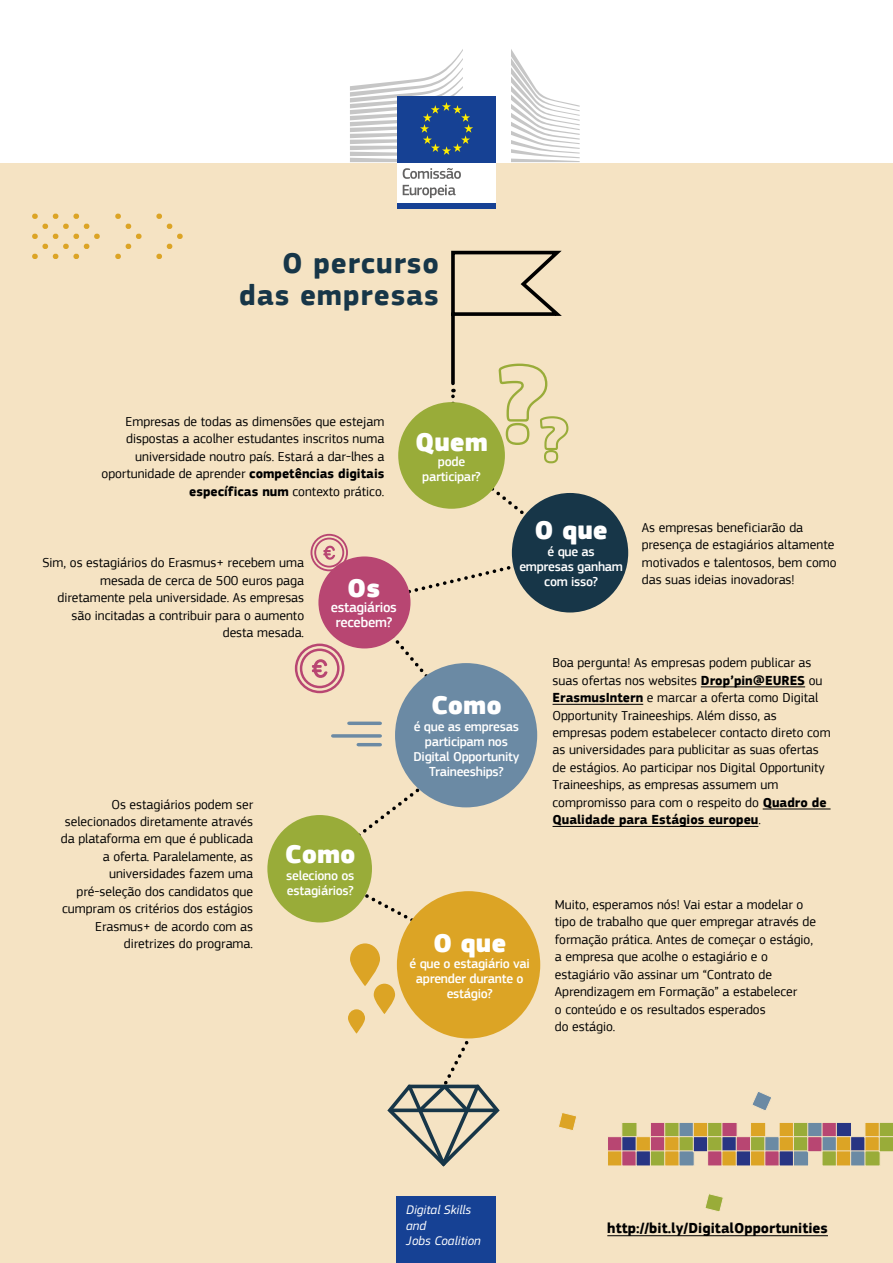
<style>
.page{position:relative;width:893px;height:1263px;background:#f5e3c3}
.page>*{position:absolute;margin:0;border:0;box-sizing:border-box;transform-origin:0 0}
.t1{font:700 30px/31.5px "EC Square Sans Pro";letter-spacing:.03em;color:#173648;text-align:right}
.t2{font:900 27px "EC Square Sans Pro";color:#fff}
.t3{font:700 15px "EC Square Sans Pro";color:#000}
.t4{font:500 14.4px/15px "EC Square Sans Pro";letter-spacing:-.02em;color:#fff;text-align:center}
.t5{font:13.5px/17.4px "EC Square Sans Pro";color:#000;text-align:right}
.t6{font:500 13.5px/15px "EC Square Sans Pro";letter-spacing:-.02em;color:#fff;text-align:center}
.t7{font:italic 13.05px/15.6px "EC Square Sans Pro";color:#fff}
.s1{font-weight:700}
</style>
<div class="page">
<div style="left:512px;top:493px;width:116px;height:119px;background:#173648;border-radius:50%"></div>
<svg style="left:32px;top:213px;width:68px;height:46px"></svg>
<svg style="left:115px;top:213px;width:27px;height:46px"></svg>
<svg style="left:156px;top:213px;width:27px;height:46px"></svg>
<div style="left:0;top:0;width:893px;height:162px;background:#fff"></div>
<svg style="left:303px;top:162px;width:323px;height:47px"></svg>
<div style="left:397px;top:160px;width:99px;height:44px;background:#fff"></div>
<svg style="left:511px;top:49px;width:69px;height:113px"></svg>
<div style="left:397px;top:96px;width:99px;height:66px;background:#164194"></div>
<svg style="left:350px;top:49px;width:123px;height:113px"></svg>
<div style="left:397px;top:203px;width:99px;height:5px;background:#164194"></div>
<svg style="left:403px;top:168px;width:58px;height:11px"></svg>
<svg style="left:403px;top:185px;width:53px;height:13px"></svg>
<div style="left:607px;top:1136px;width:16px;height:16px;background:#b84672;border:1px solid #f5e3c3"></div>
<div style="left:607px;top:1150px;width:16px;height:16px;background:#dca425;border:1px solid #f5e3c3"></div>
<div style="left:621px;top:1122px;width:16px;height:16px;background:#99ac39;border:1px solid #f5e3c3"></div>
<div style="left:621px;top:1136px;width:16px;height:16px;background:#283583;border:1px solid #f5e3c3"></div>
<div style="left:621px;top:1150px;width:16px;height:16px;background:#b84672;border:1px solid #f5e3c3"></div>
<div style="left:636px;top:1136px;width:16px;height:16px;background:#dca425;border:1px solid #f5e3c3"></div>
<div style="left:636px;top:1150px;width:16px;height:16px;background:#283583;border:1px solid #f5e3c3"></div>
<div style="left:650px;top:1122px;width:16px;height:16px;background:#b84672;border:1px solid #f5e3c3"></div>
<div style="left:650px;top:1136px;width:16px;height:16px;background:#b84672;border:1px solid #f5e3c3"></div>
<div style="left:650px;top:1150px;width:16px;height:16px;background:#99ac39;border:1px solid #f5e3c3"></div>
<div style="left:664px;top:1122px;width:16px;height:16px;background:#99ac39;border:1px solid #f5e3c3"></div>
<div style="left:664px;top:1136px;width:16px;height:16px;background:#dca425;border:1px solid #f5e3c3"></div>
<div style="left:664px;top:1150px;width:16px;height:16px;background:#dca425;border:1px solid #f5e3c3"></div>
<div style="left:679px;top:1122px;width:16px;height:16px;background:#6b8aa4;border:1px solid #f5e3c3"></div>
<div style="left:679px;top:1136px;width:16px;height:16px;background:#99ac39;border:1px solid #f5e3c3"></div>
<div style="left:679px;top:1150px;width:16px;height:16px;background:#6b8aa4;border:1px solid #f5e3c3"></div>
<div style="left:693px;top:1122px;width:16px;height:16px;background:#dca425;border:1px solid #f5e3c3"></div>
<div style="left:693px;top:1136px;width:16px;height:16px;background:#283583;border:1px solid #f5e3c3"></div>
<div style="left:707px;top:1122px;width:16px;height:16px;background:#99ac39;border:1px solid #f5e3c3"></div>
<div style="left:707px;top:1136px;width:16px;height:16px;background:#99ac39;border:1px solid #f5e3c3"></div>
<div style="left:707px;top:1150px;width:16px;height:16px;background:#b84672;border:1px solid #f5e3c3"></div>
<div style="left:721px;top:1122px;width:16px;height:16px;background:#b84672;border:1px solid #f5e3c3"></div>
<div style="left:721px;top:1136px;width:16px;height:16px;background:#283583;border:1px solid #f5e3c3"></div>
<svg style="left:721px;top:1150px;width:16px;height:16px"></svg>
<svg style="left:752px;top:1092px;width:19px;height:18px"></svg>
<div style="left:736px;top:1136px;width:16px;height:16px;background:#b84672;border:1px solid #f5e3c3"></div>
<div style="left:736px;top:1150px;width:16px;height:16px;background:#283583;border:1px solid #f5e3c3"></div>
<div style="left:750px;top:1122px;width:16px;height:16px;background:#dca425;border:1px solid #f5e3c3"></div>
<div style="left:750px;top:1136px;width:16px;height:16px;background:#99ac39;border:1px solid #f5e3c3"></div>
<div style="left:750px;top:1150px;width:16px;height:16px;background:#dca425;border:1px solid #f5e3c3"></div>
<div style="left:764px;top:1136px;width:16px;height:16px;background:#6b8aa4;border:1px solid #f5e3c3"></div>
<div style="left:764px;top:1150px;width:16px;height:16px;background:#b84672;border:1px solid #f5e3c3"></div>
<div style="left:779px;top:1122px;width:16px;height:16px;background:#dca425;border:1px solid #f5e3c3"></div>
<div style="left:779px;top:1136px;width:16px;height:16px;background:#dca425;border:1px solid #f5e3c3"></div>
<div style="left:779px;top:1150px;width:16px;height:16px;background:#283583;border:1px solid #f5e3c3"></div>
<div style="left:793px;top:1122px;width:16px;height:16px;background:#99ac39;border:1px solid #f5e3c3"></div>
<div style="left:793px;top:1136px;width:16px;height:16px;background:#99ac39;border:1px solid #f5e3c3"></div>
<div style="left:793px;top:1150px;width:16px;height:16px;background:#6b8aa4;border:1px solid #f5e3c3"></div>
<div style="left:807px;top:1122px;width:16px;height:16px;background:#6b8aa4;border:1px solid #f5e3c3"></div>
<div style="left:807px;top:1136px;width:16px;height:16px;background:#b84672;border:1px solid #f5e3c3"></div>
<div style="left:822px;top:1122px;width:16px;height:16px;background:#b84672;border:1px solid #f5e3c3"></div>
<div style="left:822px;top:1136px;width:16px;height:16px;background:#6b8aa4;border:1px solid #f5e3c3"></div>
<div style="left:822px;top:1150px;width:16px;height:16px;background:#99ac39;border:1px solid #f5e3c3"></div>
<div style="left:836px;top:1122px;width:16px;height:16px;background:#283583;border:1px solid #f5e3c3"></div>
<div style="left:836px;top:1136px;width:16px;height:16px;background:#dca425;border:1px solid #f5e3c3"></div>
<div style="left:836px;top:1150px;width:16px;height:16px;background:#dca425;border:1px solid #f5e3c3"></div>
<div style="left:850px;top:1136px;width:16px;height:16px;background:#283583;border:1px solid #f5e3c3"></div>
<div style="left:850px;top:1150px;width:16px;height:16px;background:#6b8aa4;border:1px solid #f5e3c3"></div>
<div style="left:864px;top:1122px;width:16px;height:16px;background:#dca425;border:1px solid #f5e3c3"></div>
<div style="left:864px;top:1136px;width:16px;height:16px;background:#dca425;border:1px solid #f5e3c3"></div>
<div style="left:864px;top:1150px;width:16px;height:16px;background:#99ac39;border:1px solid #f5e3c3"></div>
<svg style="left:705px;top:1194px;width:18px;height:18px"></svg>
<svg style="left:879px;top:1122px;width:14px;height:30px"></svg>
<hr style="left:701px;top:687px;width:104px;height:1px;background:#000">
<hr style="left:553px;top:704px;width:90px;height:1px;background:#000">
<hr style="left:763px;top:809px;width:68px;height:1px;background:#000">
<hr style="left:553px;top:826px;width:205px;height:1px;background:#000">
<div style="left:267px;top:815px;width:105px;height:107px;background:#99ac39;border-radius:50%"></div>
<hr style="left:607px;top:1235px;width:221px;height:1px;background:#000">
<svg style="left:295px;top:250px;width:283px;height:917px"></svg>
<div style="left:397px;top:1197px;width:99px;height:66px;background:#164194"></div>
<h1 class="t1" style="left:239px;top:249px;width:201px">O percurso das empresas</h1>
<p class="t5" style="left:102px;top:413px;width:284px">Empresas de todas as dimensões que estejam dispostas a acolher estudantes inscritos numa universidade noutro país. Estará a dar-lhes a oportunidade de aprender <span class="s1">competências digitais específicas num</span> contexto prático.</p>
<p class="t5" style="left:42px;top:554px;width:263px">Sim, os estagiários do Erasmus+ recebem uma mesada de cerca de 500 euros paga diretamente pela universidade. As empresas são incitadas a contribuir para o aumento desta mesada.</p>
<h2 class="t2" style="left:347px;top:571px;width:35px">Os</h2>
<p class="t4" style="left:331px;top:600px;width:68px">estagiários recebem?</p>
<p class="t5" style="left:61px;top:795px;width:194px">Os estagiários podem ser selecionados diretamente através da plataforma em que é publicada a oferta. Paralelamente, as universidades fazem uma pré-seleção dos candidatos que cumpram os critérios dos estágios<br>Erasmus+ de acordo com as diretrizes do programa.</p>
<h2 class="t2" style="left:285px;top:837px;width:72px">Como</h2>
<p class="t6" style="left:286px;top:868px;width:70px;text-align:left">seleciono os estagiários?</p>
<h2 class="t2" style="left:415px;top:425px;width:74px">Quem</h2>
<p class="t6" style="left:422px;top:454px;width:60px">pode participar?</p>
<h2 class="t2" style="left:535px;top:513px;width:75px">O que</h2>
<p class="t6" style="left:519px;top:544px;width:105px">é que as empresas ganham com isso?</p>
<p class="t5" style="left:642px;top:519px;width:196px;text-align:left">As empresas beneficiarão da presença de estagiários altamente motivados e talentosos, bem como das suas ideias inovadoras!</p>
<h2 class="t2" style="left:431px;top:688px;width:72px">Como</h2>
<p class="t6" style="left:413px;top:719px;width:107px">é que as empresas participam nos<br>Digital Opportunity<br>Traineeships?</p>
<p class="t5" style="left:553px;top:654px;width:280px;text-align:left">Boa pergunta! As empresas podem publicar as suas ofertas nos websites <span class="s1">Drop’pin@EURES</span> ou <span class="s1">ErasmusIntern</span> e marcar a oferta como Digital Opportunity Traineeships. Além disso, as empresas podem estabelecer contacto direto com as universidades para publicitar as suas ofertas de estágios. Ao participar nos Digital Opportunity Traineeships, as empresas assumem um compromisso para com o respeito do <span class="s1">Quadro de Qualidade para Estágios europeu</span>.</p>
<h2 class="t2" style="left:433px;top:926px;width:75px">O que</h2>
<p class="t6" style="left:410px;top:957px;width:122px">é que o estagiário vai aprender durante o estágio?</p>
<p class="t5" style="left:555px;top:896px;width:263px;text-align:left">Muito, esperamos nós! Vai estar a modelar o tipo de trabalho que quer empregar através de formação prática. Antes de começar o estágio, a empresa que acolhe o estagiário e o estagiário vão assinar um “Contrato de Aprendizagem em Formação” a estabelecer<br>o conteúdo e os resultados esperados<br>do estágio.</p>
<p class="t7" style="left:406px;top:1202px;width:76px">Digital Skills and<br>Jobs Coalition</p>
<p class="t3" style="left:607px;top:1219px;width:222px">http://bit.ly/DigitalOpportunities</p>
</div>
